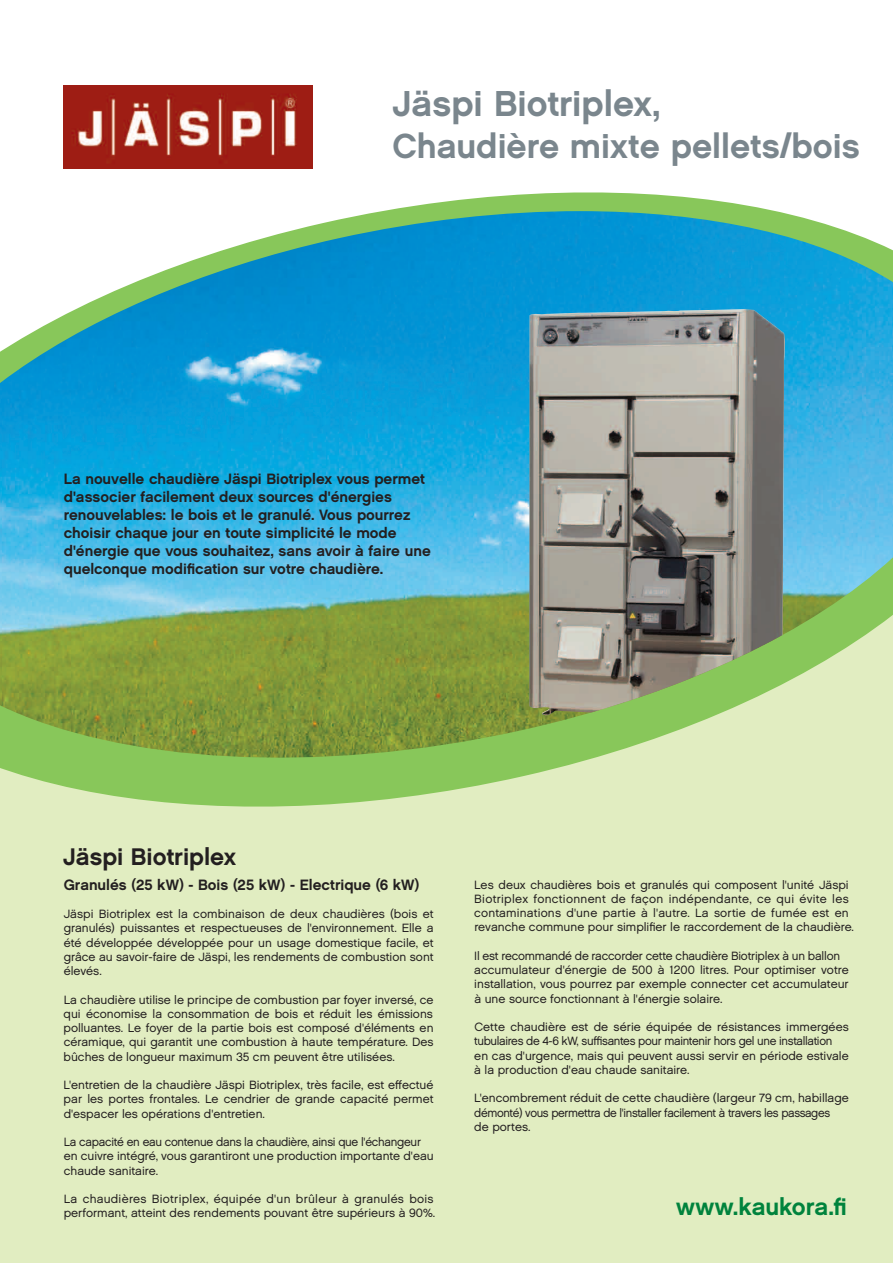
<style>
.page{position:relative;width:893px;height:1263px;background:#fff}
.page>*{position:absolute;margin:0;border:0;box-sizing:border-box;transform-origin:0 0}
.t1{font:36px "Chalet New York Nineteen Sixty";color:#7a868d}
.t2{font:34.5px "Chalet New York Nineteen Sixty";color:#7a868d}
.t3{font:24px "Chalet New York Nineteen Sixty";color:#231f20}
.t4{font:24px "Chalet New York Nineteen Sixty";color:#00833d}
.t5{font:15px/18px "Chalet New York Nineteen Sixty";color:#231f20}
.t6{font:12px/14.2px "Chalet London Nineteen Sixty";color:#231f20}
</style>
<div class="page">
<div style="left:0;top:608px;width:893px;height:655px;background:#e1edc1"></div>
<svg style="left:25px;top:149px;width:750px;height:658px"></svg>
<img style="left:64px;top:85px;width:249px;height:83px">
<img style="left:0;top:211px;width:893px;height:565px">
<img style="left:529px;top:309px;width:257px;height:408px">
<h1 class="t1" style="left:392px;top:80px;width:270px">Jäspi Biotriplex,</h1>
<h2 class="t2" style="left:392px;top:124px;width:469px">Chaudière mixte pellets/bois</h2>
<p class="t5" style="left:64px;top:470px;width:369px">La nouvelle chaudière Jäspi Biotriplex vous permet d'associer facilement deux sources d'énergies renouvelables: le bois et le granulé. Vous pourrez choisir chaque jour en toute simplicité le mode d'énergie que vous souhaitez, sans avoir à faire une quelconque modification sur votre chaudière.</p>
<h3 class="t3" style="left:63px;top:841px;width:174px">Jäspi Biotriplex</h3>
<p class="t5" style="left:64px;top:875px;width:357px">Granulés (25 kW) - Bois (25 kW) - Electrique (6 kW)</p>
<p class="t6" style="left:64px;top:907px;width:371px;text-align:justify">Jäspi Biotriplex est la combinaison de deux chaudières (bois et granulés) puissantes et respectueuses de l'environnement. Elle a été développée développée pour un usage domestique facile, et grâce au savoir-faire de Jäspi, les rendements de combustion sont élevés.</p>
<p class="t6" style="left:64px;top:992px;width:371px;text-align:justify">La chaudière utilise le principe de combustion par foyer inversé, ce qui économise la consommation de bois et réduit les émissions polluantes. Le foyer de la partie bois est composé d'éléments en céramique, qui garantit une combustion à haute température. Des bûches de longueur maximum 35 cm peuvent être utilisées.</p>
<p class="t6" style="left:64px;top:1078px;width:371px;text-align:justify">L'entretien de la chaudière Jäspi Biotriplex, très facile, est effectué par les portes frontales. Le cendrier de grande capacité permet d'espacer les opérations d'entretien.</p>
<p class="t6" style="left:64px;top:1135px;width:371px">La capacité en eau contenue dans la chaudière, ainsi que l'échangeur en cuivre intégré, vous garantiront une production importante d'eau chaude sanitaire.</p>
<p class="t6" style="left:64px;top:1192px;width:373px">La chaudières Biotriplex, équipée d'un brûleur à granulés bois performant, atteint des rendements pouvant être supérieurs à 90%.</p>
<p class="t6" style="left:474px;top:877px;width:381px">Les deux chaudières bois et granulés qui composent l'unité Jäspi Biotriplex fonctionnent de façon indépendante, ce qui évite les contaminations d'une partie à l'autre. La sortie de fumée est en revanche commune pour simplifier le raccordement de la chaudière.</p>
<p class="t6" style="left:474px;top:948px;width:376px">Il est recommandé de raccorder cette chaudière Biotriplex à un ballon accumulateur d'énergie de 500 à 1200 litres. Pour optimiser votre installation, vous pourrez par exemple connecter cet accumulateur à une source fonctionnant à l'énergie solaire.</p>
<p class="t6" style="left:474px;top:1020px;width:376px">Cette chaudière est de série équipée de résistances immergées tubulaires de 4-6 kW, suffisantes pour maintenir hors gel une installation en cas d'urgence, mais qui peuvent aussi servir en période estivale à la production d'eau chaude sanitaire.</p>
<p class="t6" style="left:474px;top:1091px;width:376px">L'encombrement réduit de cette chaudière (largeur 79 cm, habillage démonté) vous permettra de l'installer facilement à travers les passages<br>de portes.</p>
<h3 class="t4" style="left:676px;top:1192px;width:172px">www.kaukora.fi</h3>
</div>
